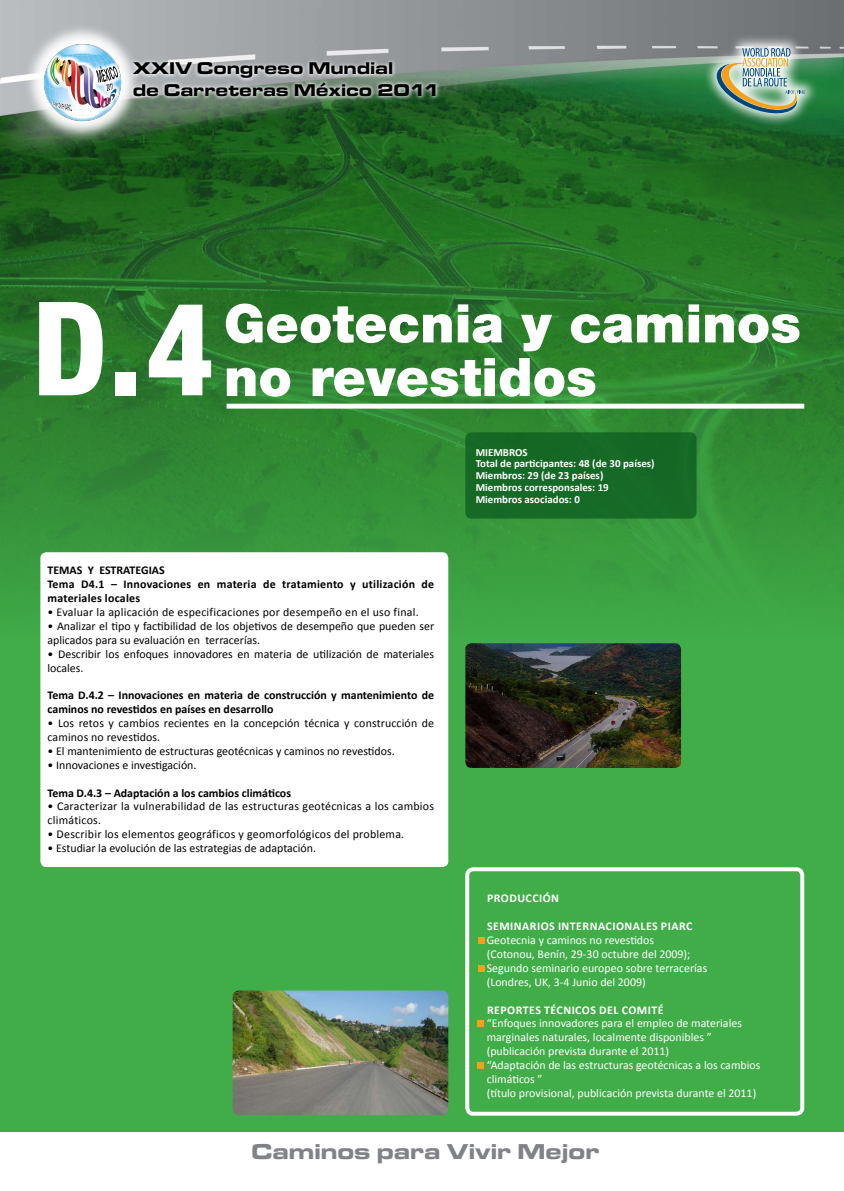
<style>
.page{position:relative;width:844px;height:1191px;background:#fff}
.page>*{position:absolute;margin:0;border:0;box-sizing:border-box;transform-origin:0 0}
.t1{font:800 condensed 130.51px "Helvetica Neue";color:#fff}
.t2{font:900 53.2px/53.6px "Helvetica Neue";color:#fff}
.t3{font:22.33px "Microgramma D Bold Exte";letter-spacing:.03em;color:#808285}
.t4{font:17.57px/21.1px "Microgramma D Bold Exte";letter-spacing:.03em;color:#000}
.t5{font:11.9px/13.9px "Calibri";color:#000}
.t6{font:11.9px/13.9px "Calibri";color:#fff}
.t7{font:11.9px/13.9px "Calibri";letter-spacing:.02em;color:#000}
.t8{font:700 11.9px/13.9px "Calibri";color:#000}
.t9{font:700 11.9px/13.9px "Calibri";letter-spacing:.02em;color:#000}
.t10{font:700 11.9px "Calibri";letter-spacing:.04em;color:#fff}
.t11{font:700 10.92px/11.9px "Calibri";color:#fff}
.s1{font-weight:700}
</style>
<div class="page">
<div style="left:0;top:0;width:843px;height:1131px;background:#41ad49"></div>
<img style="left:0;top:193px;width:843px;height:443px">
<img style="left:0;top:0;width:843px;height:193px">
<div style="left:22px;top:22px;width:157px;height:156px;background:#fff;opacity:.97"></div>
<img style="left:32px;top:31px;width:101px;height:102px">
<svg style="left:53px;top:102px;width:19px;height:9px"></svg>
<svg style="left:96px;top:66px;width:22px;height:25px"></svg>
<div style="left:701px;top:33px;width:128px;height:104px;background:#fff;opacity:.94"></div>
<svg style="left:713px;top:48px;width:92px;height:68px;background:#98b19a"></svg>
<div style="left:128px;top:57px;width:371px;height:56px;background:#fff;opacity:.95"></div>
<div style="left:40px;top:552px;width:408px;height:315px;background:#fff;border-radius:6px"></div>
<div style="left:465px;top:432px;width:231px;height:86px;background:#166926;border-radius:6px"></div>
<hr style="left:226px;top:404px;width:578px;height:4px;background:#fff">
<svg style="left:478px;top:937px;width:6px;height:6px"></svg>
<svg style="left:478px;top:965px;width:6px;height:6px"></svg>
<svg style="left:477px;top:1062px;width:6px;height:6px"></svg>
<svg style="left:477px;top:1020px;width:6px;height:6px"></svg>
<div style="left:465px;top:867px;width:339px;height:248px;border:4px solid #fff;border-radius:6px"></div>
<img style="left:465px;top:643px;width:215px;height:125px">
<img style="left:232px;top:990px;width:216px;height:125px">
<p class="t4" style="left:133px;top:57px;width:308px">XXIV Congreso Mundial<br>de Carreteras México 2011</p>
<p class="t1" style="left:32px;top:268px;width:183px">D.4</p>
<p class="t2" style="left:224px;top:296px;width:578px">Geotecnia y caminos no revestidos</p>
<p class="t11" style="left:475px;top:445px;width:180px">MIEMBROS<br>Total de participantes: 48 (de 30 países)<br>Miembros: 29 (de 23 países)<br>Miembros corresponsales: 19<br>Miembros asociados: 0</p>
<p class="t9" style="left:48px;top:563px;width:388px">TEMAS Y ESTRATEGIAS<br>Tema D4.1 – Innovaciones en materia de tratamiento y utilización de materiales locales</p>
<p class="t7" style="left:48px;top:604px;width:373px">• Evaluar la aplicación de especificaciones por desempeño en el uso final.</p>
<p class="t5" style="left:48px;top:618px;width:388px">• Analizar el tipo y factibilidad de los objetivos de desempeño que pueden ser aplicados para su evaluación en terracerías.</p>
<p class="t5" style="left:48px;top:646px;width:388px">• Describir los enfoques innovadores en materia de utilización de materiales locales.</p>
<p class="t8" style="left:48px;top:688px;width:388px">Tema D.4.2 – Innovaciones en materia de construcción y mantenimiento de caminos no revestidos en países en desarrollo</p>
<p class="t5" style="left:48px;top:715px;width:388px">• Los retos y cambios recientes en la concepción técnica y construcción de caminos no revestidos.</p>
<p class="t5" style="left:48px;top:743px;width:348px">• El mantenimiento de estructuras geotécnicas y caminos no revestidos.</p>
<p class="t5" style="left:48px;top:757px;width:150px">• Innovaciones e investigación.</p>
<p class="t8" style="left:48px;top:785px;width:245px">Tema D.4.3 – Adaptación a los cambios climáticos</p>
<p class="t7" style="left:48px;top:799px;width:388px">• Caracterizar la vulnerabilidad de las estructuras geotécnicas a los cambios climáticos.</p>
<p class="t7" style="left:48px;top:826px;width:358px">• Describir los elementos geográficos y geomorfológicos del problema.</p>
<p class="t5" style="left:48px;top:840px;width:270px">• Estudiar la evolución de las estrategias de adaptación.</p>
<p class="t10" style="left:487px;top:891px;width:74px">PRODUCCIÓN</p>
<p class="t10" style="left:487px;top:919px;width:21px">Seminarios</p>
<p class="t10" style="left:558px;top:919px;width:33px">Internaciona</p>
<p class="t6" style="left:486px;top:918px;width:222px;text-indent:154px"><span class="s1">les PIARC </span>Geotecnia y caminos no revestidos<br>(Cotonou, Benín, 29-30 octubre del 2009); Segundo seminario europeo sobre terracerías (Londres, UK, 3-4 Junio del 2009)</p>
<p class="t10" style="left:487px;top:1002px;width:22px">Report</p>
<p class="t10" style="left:529px;top:1002px;width:35px">es Técnicos</p>
<p class="t10" style="left:599px;top:1002px;width:38px">del Comit</p>
<p class="t6" style="left:486px;top:1002px;width:275px;text-indent:171px"><span class="s1">é<br></span>“Enfoques innovadores para el empleo de materiales marginales naturales, localmente disponibles ” (publicación prevista durante el 2011)<br>“Adaptación de las estructuras geotécnicas a los cambios climáticos ”<br>(título provisional, publicación prevista durante el 2011)</p>
<p class="t3" style="left:252px;top:1136px;width:348px">Caminos para Vivir Mejor</p>
</div>
